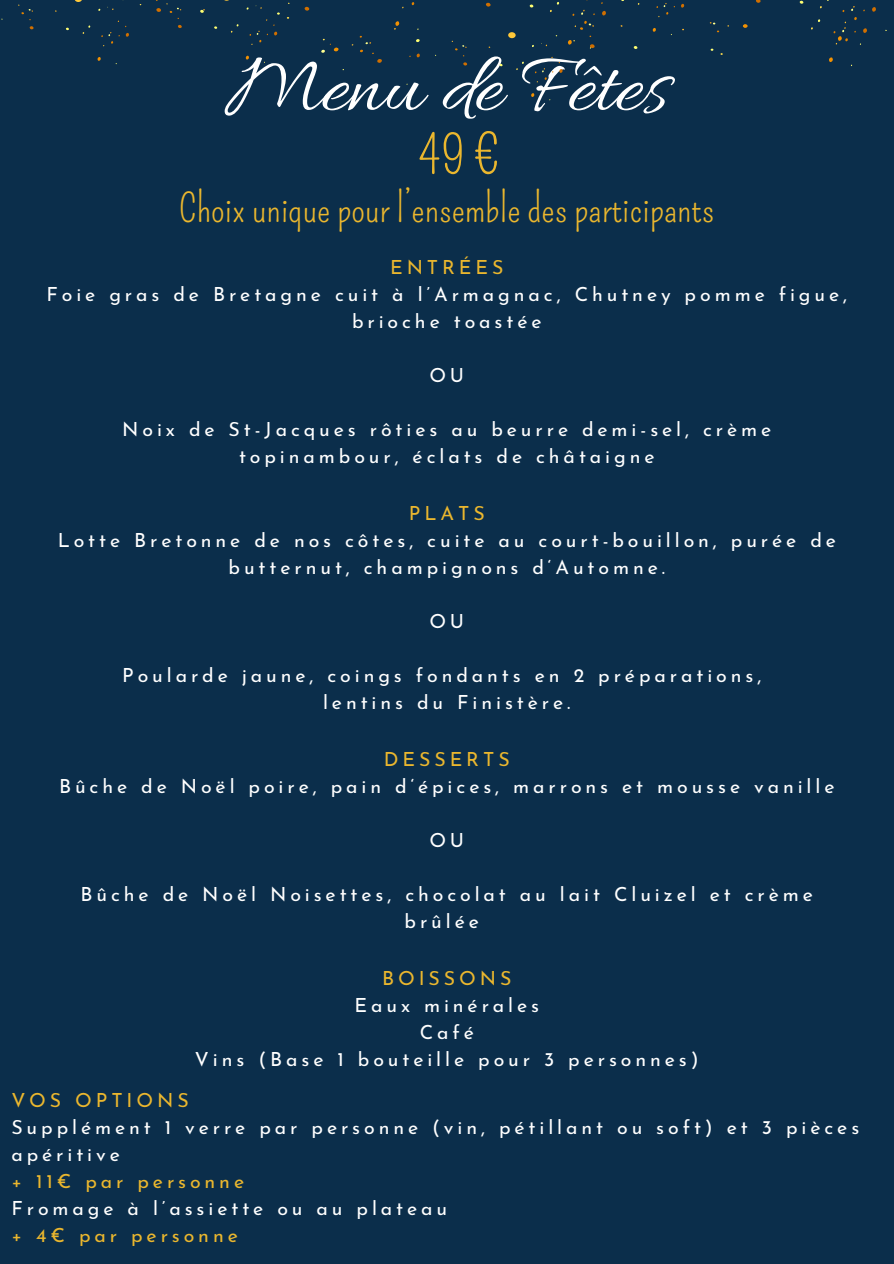
<style>
.page{position:relative;width:894px;height:1264px;background:#fff}
.page>*{position:absolute;margin:0;border:0;box-sizing:border-box;transform-origin:0 0}
.t1{font:87px "Allura";color:#fff}
.t2{font:52.2px "Pompiere";color:#ebb72e}
.t3{font:39px "Pompiere";color:#ebb72e}
.t4{font:19.5px/27px "Josefin Sans";letter-spacing:.2em;color:#fff;text-align:center}
.t5{font:19.5px "Josefin Sans";letter-spacing:.2em;color:#ebb72e}
</style>
<div class="page">
<div style="left:0;top:0;width:893px;height:1263px;background:#0b2e4b"></div>
<svg style="left:872px;top:7px;width:3px;height:5px"></svg>
<svg style="left:756px;top:0;width:4px;height:3px"></svg>
<svg style="left:602px;top:11px;width:4px;height:5px"></svg>
<svg style="left:529px;top:4px;width:4px;height:4px"></svg>
<svg style="left:486px;top:3px;width:4px;height:4px"></svg>
<svg style="left:75px;top:0;width:7px;height:2px"></svg>
<svg style="left:97px;top:57px;width:4px;height:4px"></svg>
<svg style="left:82px;top:25px;width:8px;height:9px"></svg>
<svg style="left:18px;top:5px;width:15px;height:15px"></svg>
<svg style="left:30px;top:26px;width:4px;height:4px"></svg>
<svg style="left:101px;top:21px;width:28px;height:25px"></svg>
<svg style="left:304px;top:7px;width:5px;height:4px"></svg>
<svg style="left:245px;top:55px;width:4px;height:5px"></svg>
<svg style="left:200px;top:9px;width:5px;height:4px"></svg>
<svg style="left:156px;top:0;width:25px;height:19px"></svg>
<svg style="left:178px;top:25px;width:4px;height:3px"></svg>
<svg style="left:246px;top:5px;width:34px;height:40px"></svg>
<svg style="left:743px;top:24px;width:4px;height:4px"></svg>
<svg style="left:829px;top:57px;width:3px;height:5px"></svg>
<svg style="left:811px;top:19px;width:9px;height:11px"></svg>
<svg style="left:833px;top:22px;width:14px;height:23px"></svg>
<svg style="left:863px;top:28px;width:4px;height:5px"></svg>
<svg style="left:572px;top:10px;width:22px;height:20px"></svg>
<svg style="left:590px;top:44px;width:4px;height:5px"></svg>
<svg style="left:394px;top:21px;width:5px;height:9px"></svg>
<svg style="left:321px;top:39px;width:17px;height:14px"></svg>
<svg style="left:359px;top:36px;width:12px;height:8px"></svg>
<svg style="left:372px;top:53px;width:10px;height:10px"></svg>
<div style="left:508px;top:32px;width:7px;height:6px;background:#ffc839;border-radius:50%"></div>
<svg style="left:416px;top:53px;width:4px;height:5px"></svg>
<svg style="left:531px;top:93px;width:3px;height:4px"></svg>
<svg style="left:535px;top:68px;width:11px;height:14px"></svg>
<svg style="left:567px;top:40px;width:7px;height:5px"></svg>
<svg style="left:451px;top:41px;width:15px;height:15px"></svg>
<svg style="left:463px;top:62px;width:4px;height:4px"></svg>
<svg style="left:652px;top:28px;width:4px;height:4px"></svg>
<svg style="left:656px;top:3px;width:18px;height:14px"></svg>
<svg style="left:681px;top:4px;width:3px;height:4px"></svg>
<p class="t1" style="left:225px;top:38px;width:444px">Menu de Fêtes</p>
<p class="t2" style="left:419px;top:125px;width:83px">49€</p>
<p class="t3" style="left:179px;top:186px;width:536px">Choix unique pour l’ensemble des participants</p>
<p class="t5" style="left:390px;top:259px;width:115px">ENTRÉES</p>
<p class="t4" style="left:46px;top:282px;width:802px">Foie gras de Bretagne cuit à l’Armagnac, Chutney pomme figue, brioche toastée</p>
<p class="t4" style="left:429px;top:363px;width:36px">OU</p>
<p class="t4" style="left:122px;top:417px;width:650px">Noix de St-Jacques rôties au beurre demi-sel, crème topinambour, éclats de châtaigne</p>
<p class="t5" style="left:409px;top:505px;width:77px">PLATS</p>
<p class="t4" style="left:58px;top:528px;width:779px">Lotte Bretonne de nos côtes, cuite au court-bouillon, purée de butternut, champignons d‘Automne.</p>
<p class="t4" style="left:429px;top:609px;width:36px">OU</p>
<p class="t4" style="left:122px;top:663px;width:640px">Poularde jaune, coings fondants en 2 préparations,</p>
<p class="t4" style="left:323px;top:690px;width:249px">lentins du Finistère.</p>
<p class="t5" style="left:384px;top:751px;width:127px">DESSERTS</p>
<p class="t4" style="left:59px;top:774px;width:776px">Bûche de Noël poire, pain d‘épices, marrons et mousse vanille</p>
<p class="t4" style="left:429px;top:828px;width:36px">OU</p>
<p class="t4" style="left:80px;top:882px;width:733px">Bûche de Noël Noisettes, chocolat au lait Cluizel et crème brûlée</p>
<p class="t5" style="left:382px;top:970px;width:131px">BOISSONS</p>
<p class="t4" style="left:354px;top:993px;width:186px">Eaux minérales</p>
<p class="t4" style="left:419px;top:1020px;width:56px">Café</p>
<p class="t4" style="left:195px;top:1047px;width:505px">Vins (Base 1 bouteille pour 3 personnes)</p>
<p class="t5" style="left:11px;top:1092px;width:179px">VOS OPTIONS</p>
<p class="t4" style="left:11px;top:1115px;width:849px;text-align:left">Supplément 1 verre par personne (vin, pétillant ou soft) et 3 pièces apéritive</p>
<p class="t5" style="left:11px;top:1173px;width:234px">+ 11€ par personne</p>
<p class="t4" style="left:11px;top:1196px;width:437px">Fromage à l’assiette ou au plateau</p>
<p class="t5" style="left:11px;top:1227px;width:228px">+ 4€ par personne</p>
</div>
